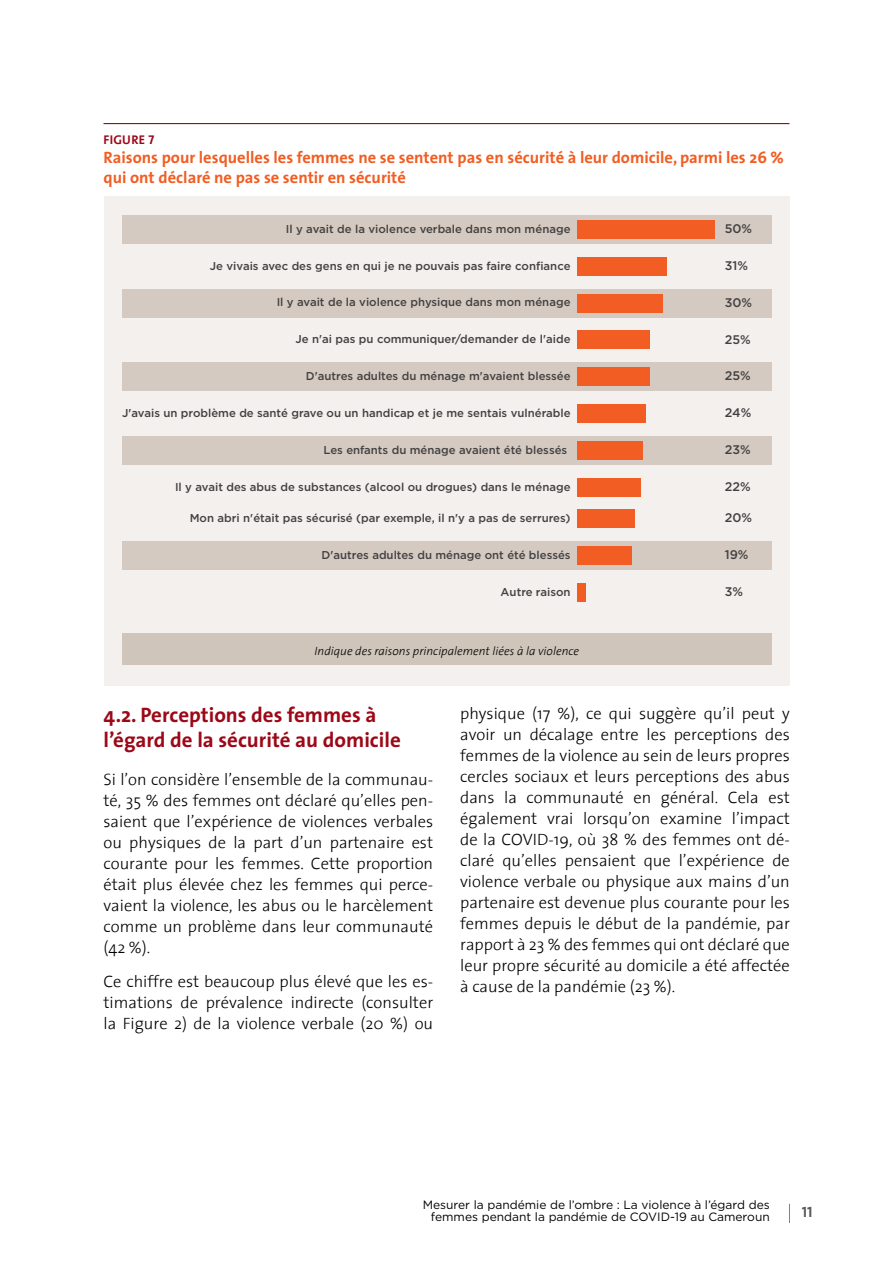
<style>
.page{position:relative;width:893px;height:1263px;background:#fff}
.page>*{position:absolute;margin:0;border:0;box-sizing:border-box;transform-origin:0 0}
.t1{font:700 21px/25.5px "The Sans";color:#9c0817}
.t2{font:300 16.5px/21px "The Sans";color:#000;text-align:justify}
.t3{font:700 16.5px/19.5px "The Sans";color:#f15d22}
.t4{font:15px "The Sans Bold Caps";color:#58595b}
.t5{font:12.75px "The Sans Bold Caps";letter-spacing:.02em;color:#9c0817}
.t6{font:500 12.45px "Gotham";color:#424142}
.t7{font:12px/12px "Gotham";color:#000;text-align:right}
.t8{font:italic 300 12px "The Sans";color:#000}
.t9{font:500 11.4px "Gotham";color:#424142}
</style>
<div class="page">
<svg style="left:789px;top:1204px;width:1px;height:19px"></svg>
<div style="left:104px;top:196px;width:686px;height:490px;background:#f4f0ed"></div>
<div style="left:122px;top:215px;width:650px;height:29px;background:#d5cac1"></div>
<div style="left:577px;top:220px;width:138px;height:18px;background:#f15d22"></div>
<div style="left:577px;top:257px;width:89px;height:18px;background:#f15d22"></div>
<div style="left:122px;top:289px;width:650px;height:28px;background:#d5cac1"></div>
<div style="left:577px;top:294px;width:86px;height:18px;background:#f15d22"></div>
<div style="left:577px;top:331px;width:72px;height:18px;background:#f15d22"></div>
<div style="left:122px;top:362px;width:650px;height:29px;background:#d5cac1"></div>
<div style="left:577px;top:368px;width:72px;height:18px;background:#f15d22"></div>
<div style="left:577px;top:404px;width:69px;height:19px;background:#f15d22"></div>
<div style="left:122px;top:436px;width:650px;height:29px;background:#d5cac1"></div>
<div style="left:577px;top:441px;width:66px;height:19px;background:#f15d22"></div>
<div style="left:577px;top:478px;width:64px;height:18px;background:#f15d22"></div>
<div style="left:577px;top:510px;width:58px;height:18px;background:#f15d22"></div>
<div style="left:122px;top:541px;width:650px;height:29px;background:#d5cac1"></div>
<div style="left:577px;top:546px;width:55px;height:19px;background:#f15d22"></div>
<div style="left:577px;top:583px;width:9px;height:19px;background:#f15d22"></div>
<div style="left:122px;top:633px;width:650px;height:32px;background:#d0c5ba"></div>
<hr style="left:104px;top:123px;width:685px;height:1px;background:#9c0817">
<p class="t5" style="left:104px;top:129px;width:52px">FIGURE 7</p>
<p class="t3" style="left:104px;top:147px;width:682px">Raisons pour lesquelles les femmes ne se sentent pas en sécurité à leur domicile, parmi les 26 % qui ont déclaré ne pas se sentir en sécurité</p>
<p class="t9" style="left:286px;top:221px;width:286px">Il y avait de la violence verbale dans mon ménage</p>
<p class="t6" style="left:725px;top:220px;width:29px">50%</p>
<p class="t9" style="left:210px;top:258px;width:362px">Je vivais avec des gens en qui je ne pouvais pas faire confiance</p>
<p class="t6" style="left:725px;top:257px;width:25px">31%</p>
<p class="t9" style="left:277px;top:295px;width:295px">Il y avait de la violence physique dans mon ménage</p>
<p class="t6" style="left:725px;top:294px;width:29px">30%</p>
<p class="t9" style="left:295px;top:332px;width:276px">Je n'ai pas pu communiquer/demander de l'aide</p>
<p class="t6" style="left:725px;top:331px;width:28px">25%</p>
<p class="t9" style="left:306px;top:368px;width:266px">D'autres adultes du ménage m'avaient blessée</p>
<p class="t6" style="left:725px;top:368px;width:28px">25%</p>
<p class="t9" style="left:122px;top:405px;width:450px">J'avais un problème de santé grave ou un handicap et je me sentais vulnérable</p>
<p class="t6" style="left:725px;top:405px;width:28px">24%</p>
<p class="t9" style="left:323px;top:442px;width:245px">Les enfants du ménage avaient été blessés</p>
<p class="t6" style="left:725px;top:441px;width:28px">23%</p>
<p class="t9" style="left:175px;top:479px;width:397px">Il y avait des abus de substances (alcool ou drogues) dans le ménage</p>
<p class="t6" style="left:725px;top:478px;width:27px">22%</p>
<p class="t9" style="left:190px;top:511px;width:382px">Mon abri n'était pas sécurisé (par exemple, il n'y a pas de serrures)</p>
<p class="t6" style="left:725px;top:510px;width:29px">20%</p>
<p class="t9" style="left:322px;top:547px;width:251px">D'autres adultes du ménage ont été blessés</p>
<p class="t6" style="left:725px;top:547px;width:25px">19%</p>
<p class="t9" style="left:501px;top:584px;width:71px">Autre raison</p>
<p class="t6" style="left:725px;top:583px;width:20px">3%</p>
<p class="t8" style="left:315px;top:641px;width:266px">Indique des raisons principalement liées à la violence</p>
<p class="t1" style="left:104px;top:701px;width:299px">4.2. Perceptions des femmes à l’égard de la sécurité au domicile</p>
<p class="t2" style="left:104px;top:769px;width:331px">Si l’on considère l’ensemble de la communau&shy;té, 35 % des femmes ont déclaré qu’elles pen&shy;saient que l’expérience de violences verbales ou physiques de la part d’un partenaire est courante pour les femmes. Cette proportion était plus élevée chez les femmes qui perce&shy;vaient la violence, les abus ou le harcèlement comme un problème dans leur communauté (42 %).</p>
<p class="t2" style="left:104px;top:970px;width:331px">Ce chiffre est beaucoup plus élevé que les es&shy;timations de prévalence indirecte (consulter la Figure 2) de la violence verbale (20 %) ou</p>
<p class="t2" style="left:460px;top:702px;width:331px">physique (17 %), ce qui suggère qu’il peut y avoir un décalage entre les perceptions des femmes de la violence au sein de leurs propres cercles sociaux et leurs perceptions des abus dans la communauté en général. Cela est également vrai lorsqu’on examine l’impact de la COVID-19, où 38 % des femmes ont dé&shy;claré qu’elles pensaient que l’expérience de violence verbale ou physique aux mains d’un partenaire est devenue plus courante pour les femmes depuis le début de la pandémie, par rapport à 23 % des femmes qui ont déclaré que leur propre sécurité au domicile a été affectée à cause de la pandémie (23 %).</p>
<p class="t7" style="left:423px;top:1199px;width:349px">Mesurer la pandémie de l’ombre : La violence à l’égard des femmes pendant la pandémie de COVID-19 au Cameroun</p>
<p class="t4" style="left:802px;top:1199px;width:12px">11</p>
</div>
